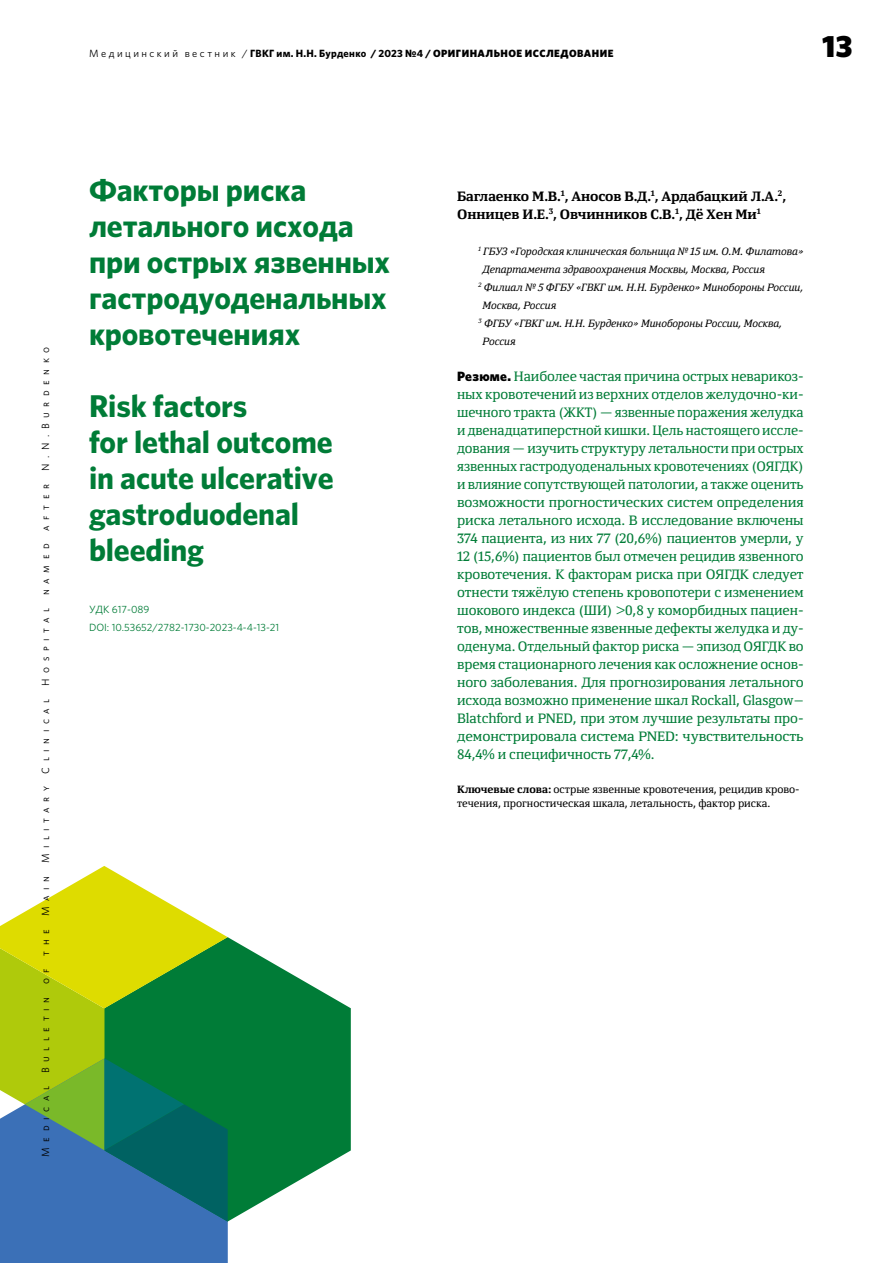
<style>
.page{position:relative;width:893px;height:1263px;background:#fff}
.page>*{position:absolute;margin:0;border:0;box-sizing:border-box;transform-origin:0 0}
.t1{font:700 31.5px/36px "Whitney";letter-spacing:-.005em;color:#007c37}
.t2{font:900 30.9px "Whitney";color:#000}
.t3{font:13.5px/18px "Yefimov Serif";letter-spacing:-.005em;color:#007c37;text-align:justify}
.t4{font:700 13.5px/18px "Yefimov Serif";letter-spacing:-.005em;color:#000}
.t5{font:italic 10.5px "Yefimov Serif";letter-spacing:-.005em;color:#000}
.t6{font:10.5px/13.5px "Yefimov Serif";color:#000}
.t7{font:10.5px "Whitney";letter-spacing:.53em;color:#000}
.t8{font:700 10.5px "Whitney";letter-spacing:.025em;color:#000}
.t9{font:10.5px/18px "Whitney";color:#007c37}
.s1{font-weight:400}
.s2{font-weight:900}
.s3{font-family:"Whitney";font-weight:900;color:#000}
.s4{font-weight:700}
</style>
<div class="page">
<div style="left:0;top:1008px;width:104px;height:50px;background:#afca0b"></div>
<svg style="left:0;top:1058px;width:228px;height:205px;background:#487aac"></svg>
<svg style="left:104px;top:937px;width:247px;height:284px;fill:#007c37"></svg>
<svg style="left:0;top:866px;width:228px;height:142px"></svg>
<svg style="left:25px;top:1058px;width:203px;height:163px;background:#2c7b70"></svg>
<p class="t8" style="left:89px;top:46px;width:526px"><span class="s1">М е д и ц и н с к и й в е с т н и к /</span> ГВКГ им. Н.Н. Бурденко / 2023 №4 / <span class="s2">ОРИГИНАЛЬНОЕ ИССЛЕДОВАНИЕ</span></p>
<h2 class="t2" style="left:822px;top:25px;width:32px">13</h2>
<p class="t7" style="left:39px;top:1157px;width:811px;rotate:-90deg">Medical Bulletin of the Main Military Clinical Hospital named after N.N.Burdenko</p>
<h1 class="t1" style="left:89px;top:171px;width:303px">Факторы риска летального исхода при острых язвенных гастродуоденальных кровотечениях</h1>
<h1 class="t1" style="left:89px;top:387px;width:246px">Risk factors<br>for lethal outcome in acute ulcerative gastroduodenal bleeding</h1>
<p class="t9" style="left:89px;top:600px;width:192px">УДК 617-089<br>DOI: 10.53652/2782-1730-2023-4-4-13-21</p>
<p class="t4" style="left:457px;top:187px;width:330px">Баглаенко М.В.<sup>1</sup>, Аносов В.Д.<sup>1</sup>, Ардабацкий Л.А.<sup>2</sup>,<br>Онницев И.Е.<sup>3</sup>, Овчинников С.В.<sup>1</sup>, Дё Хен Ми<sup>1</sup></p>
<p class="t5" style="left:478px;top:244px;width:327px"><sup>1</sup> ГБУЗ «Городская клиническая больница № 15 им. О.М. Филатова»</p>
<p class="t5" style="left:483px;top:262px;width:284px">Департамента здравоохранения Москвы, Москва, Россия</p>
<p class="t5" style="left:478px;top:280px;width:326px"><sup>2</sup> Филиал № 5 ФГБУ «ГВКГ им. Н.Н. Бурденко» Минобороны России,</p>
<p class="t5" style="left:483px;top:298px;width:75px">Москва, Россия</p>
<p class="t5" style="left:478px;top:316px;width:305px"><sup>3</sup> ФГБУ «ГВКГ им. Н.Н. Бурденко» Минобороны России, Москва,</p>
<p class="t5" style="left:483px;top:334px;width:35px">Россия</p>
<p class="t3" style="left:457px;top:367px;width:348px"><span class="s3">Резюме.</span> Наиболее частая причина острых неварикоз&shy;ных кровотечений из верхних отделов желудочно-ки&shy;шечного тракта (ЖКТ) — язвенные поражения желудка и двенадцатиперстной кишки. Цель настоящего иссле&shy;дования — изучить структуру летальности при острых язвенных гастродуоденальных кровотечениях (ОЯГДК) и влияние сопутствующей патологии, а также оценить возможности прогностических систем определения риска летального исхода. В исследование включены 374 пациента, из них 77 (20,6%) пациентов умерли, у 12 (15,6%) пациентов был отмечен рецидив язвенного кровотечения. К факторам риска при ОЯГДК следует отнести тяжёлую степень кровопотери с изменением шокового индекса (ШИ) &gt;0,8 у коморбидных пациен&shy;тов, множественные язвенные дефекты желудка и ду&shy;оденума. Отдельный фактор риска — эпизод ОЯГДК во время стационарного лечения как осложнение основ&shy;ного заболевания. Для прогнозирования летального исхода возможно применение шкал Rockall, Glasgow– Blatchford и PNED, при этом лучшие результаты про&shy;демонстрировала система PNED: чувствительность 84,4% и специфичность 77,4%.</p>
<p class="t6" style="left:457px;top:783px;width:344px"><span class="s4">Ключевые слова:</span> острые язвенные кровотечения, рецидив крово&shy;течения, прогностическая шкала, летальность, фактор риска.</p>
</div>
